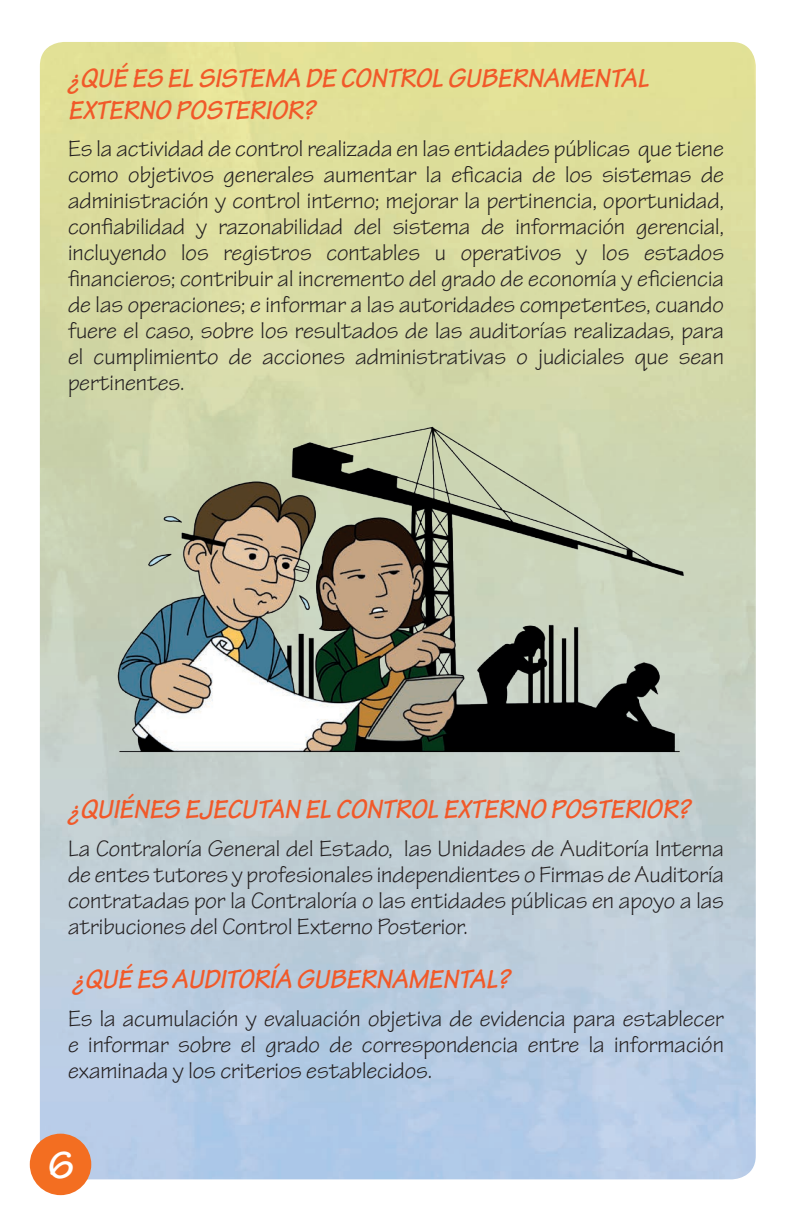
<style>
.page{position:relative;width:792px;height:1224px;background:#fff}
.page>*{position:absolute;margin:0;border:0;box-sizing:border-box;transform-origin:0 0}
.t1{font:700 40px "Tekton Pro";color:#fff}
.t2{font:italic 700 28px/32px "Tekton Pro";color:#f15929}
.t3{font:24px/26px "Tekton Pro";color:#231f20;text-align:justify}
</style>
<div class="page">
<img style="left:40px;top:42px;width:716px;height:1137px">
<div style="left:30px;top:1134px;width:61px;height:61px;background:#f36e21;border-radius:50%"></div>
<img style="left:86px;top:397px;width:614px;height:371px">
<p class="t2" style="left:68px;top:63px;width:582px">¿QUÉ ES EL SISTEMA DE CONTROL GUBERNAMENTAL<br>EXTERNO POSTERIOR?</p>
<p class="t3" style="left:68px;top:136px;width:657px">Es la actividad de control realizada en las entidades públicas que tiene como objetivos generales aumentar la eficacia de los sistemas de administración y control interno; mejorar la pertinencia, oportunidad, confiabilidad y razonabilidad del sistema de información gerencial, incluyendo los registros contables u operativos y los estados financieros; contribuir al incremento del grado de economía y eficiencia de las operaciones; e informar a las autoridades competentes, cuando fuere el caso, sobre los resultados de las auditorías realizadas, para el cumplimiento de acciones administrativas o judiciales que sean pertinentes.</p>
<p class="t2" style="left:68px;top:794px;width:623px">¿QUIÉNES EJECUTAN EL CONTROL EXTERNO POSTERIOR?</p>
<p class="t3" style="left:68px;top:836px;width:658px">La Contraloría General del Estado, las Unidades de Auditoría Interna de entes tutores y profesionales independientes o Firmas de Auditoría contratadas por la Contraloría o las entidades públicas en apoyo a las atribuciones del Control Externo Posterior.</p>
<p class="t2" style="left:73px;top:964px;width:438px">¿QUÉ ES AUDITORÍA GUBERNAMENTAL?</p>
<p class="t3" style="left:68px;top:1006px;width:657px">Es la acumulación y evaluación objetiva de evidencia para establecer e informar sobre el grado de correspondencia entre la información examinada y los criterios establecidos.</p>
<h1 class="t1" style="left:48px;top:1142px;width:28px">6</h1>
</div>
